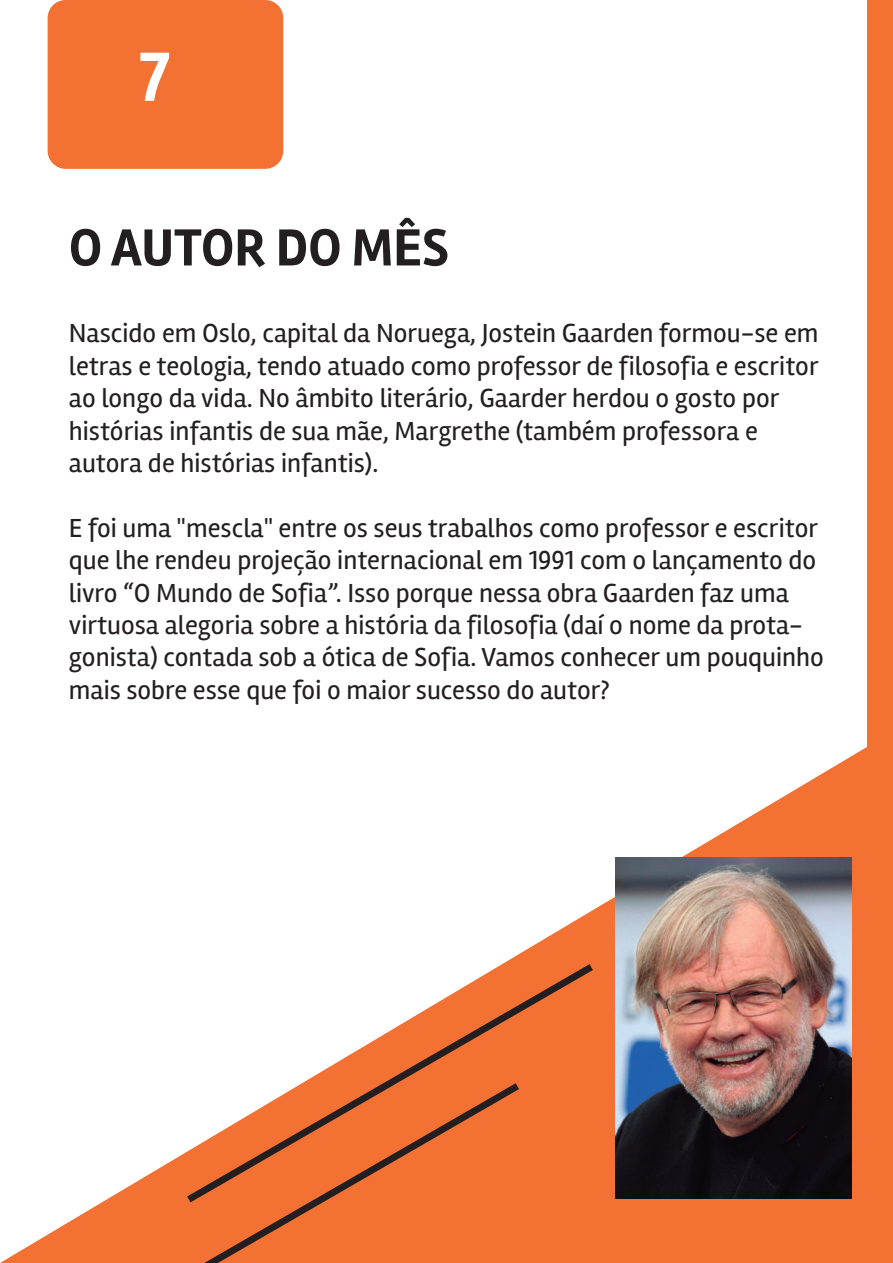
<style>
.page{position:relative;width:893px;height:1263px;background:#fff}
.page>*{position:absolute;margin:0;border:0;box-sizing:border-box;transform-origin:0 0}
.t1{font:700 72px "Rambla";color:#fff}
.t2{font:700 54px "Rambla";color:#231f20}
.t3{font:27px/32.4px "Rambla";color:#231f20}
</style>
<div class="page">
<div style="left:48px;top:0;width:235px;height:169px;background:#f37132;border-radius:18px"></div>
<div style="left:868px;top:0;width:25px;height:1263px;background:#f37132"></div>
<svg style="left:0;top:731px;width:868px;height:532px"></svg>
<svg style="left:187px;top:964px;width:406px;height:238px;fill:#f37132"></svg>
<svg style="left:113px;top:1083px;width:406px;height:180px;background:#e9814f"></svg>
<img style="left:616px;top:858px;width:235px;height:340px">
<h1 class="t1" style="left:139px;top:34px;width:33px">7</h1>
<h2 class="t2" style="left:69px;top:216px;width:381px">O AUTOR DO MÊS</h2>
<p class="t3" style="left:69px;top:317px;width:751px">Nascido em Oslo, capital da Noruega, Jostein Gaarden formou-se em letras e teologia, tendo atuado como professor de filosofia e escritor ao longo da vida. No âmbito literário, Gaarder herdou o gosto por histórias infantis de sua mãe, Margrethe (também professora e autora de histórias infantis).</p>
<p class="t3" style="left:69px;top:511px;width:757px">E foi uma "mescla" entre os seus trabalhos como professor e escritor que lhe rendeu projeção internacional em 1991 com o lançamento do livro “O Mundo de Sofia”. Isso porque nessa obra Gaarden faz uma virtuosa alegoria sobre a história da filosofia (daí o nome da prota&shy;gonista) contada sob a ótica de Sofia. Vamos conhecer um pouquinho mais sobre esse que foi o maior sucesso do autor?</p>
</div>
